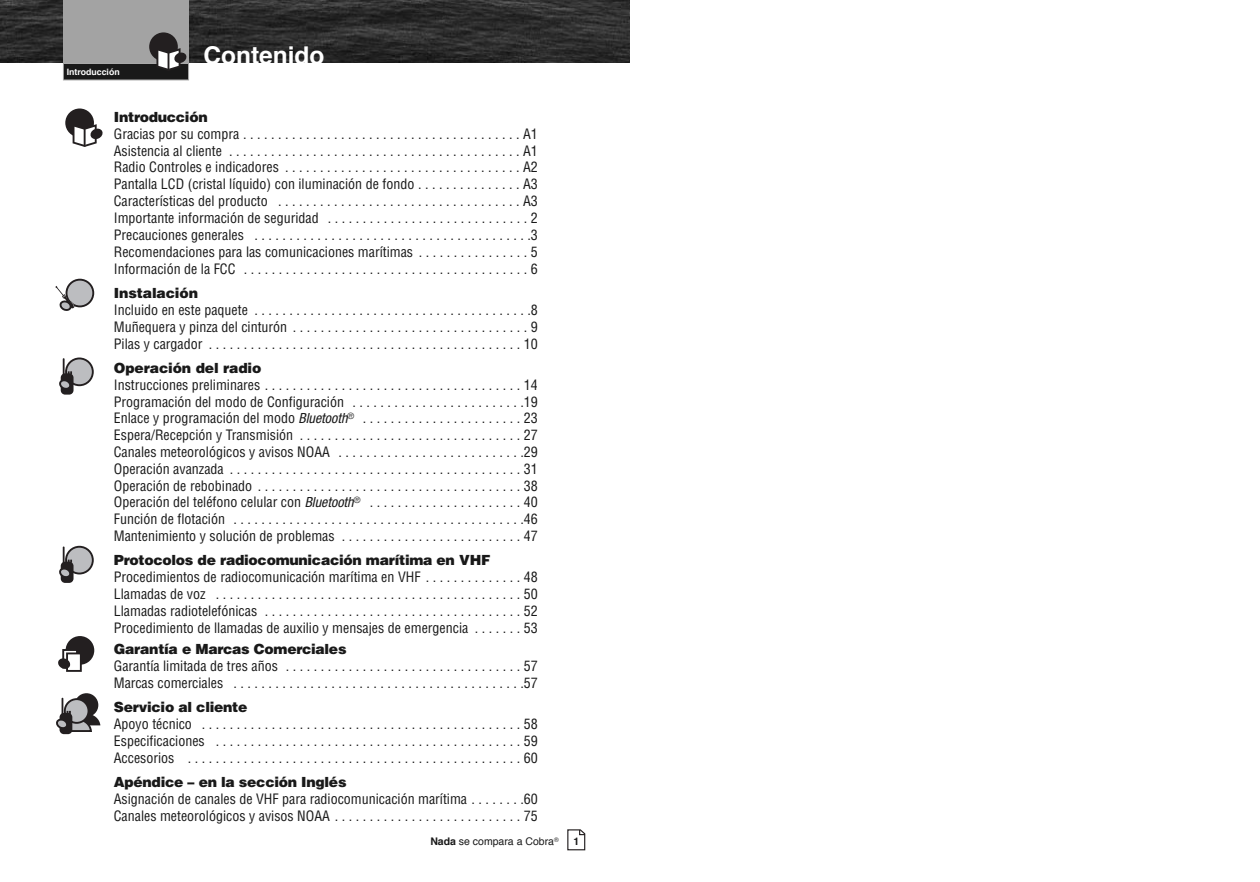
<style>
.page{position:relative;width:1260px;height:882px;background:#fff}
.page>*{position:absolute;margin:0;border:0;box-sizing:border-box;transform-origin:0 0}
.t1{font:700 24.5px "Helvetica";color:#fff}
.t2{font:condensed 14px/16.8px "Helvetica LT Std";color:#191919;text-align:justify}
.t3{font:900 14px "Helvetica LT Std";letter-spacing:-.02em;color:#191919}
.t4{font:10.5px "Helvetica";color:#191919}
.t5{font:700 10.5px "Helvetica";color:#191919}
.t6{font:700 8.75px "Helvetica";color:#fff}
.t7{font:6.3px "Helvetica";color:#191919}
.s1{font-family:"Helvetica Neue LT Std";font-style:italic}
.s2{font-weight:700}
</style>
<div class="page">
<img style="left:0;top:0;width:630px;height:63px">
<div style="left:64px;top:64px;width:124px;height:15px;background:#191919"></div>
<div style="left:63px;top:63px;width:126px;height:17px;border:1px solid #a3a3a3"></div>
<div style="left:63px;top:0;width:126px;height:63px;background:#a3a3a3"></div>
<div style="left:150px;top:33px;width:27px;height:27px;background:#231f20;border-radius:50%"></div>
<div style="left:149px;top:32px;width:29px;height:29px;border:2px solid #231f20;border-radius:50%"></div>
<svg style="left:156px;top:48px;width:31px;height:22px"></svg>
<svg style="left:567px;top:829px;width:18px;height:21px"></svg>
<div style="left:66px;top:109px;width:27px;height:27px;background:#231f20;border-radius:50%"></div>
<div style="left:65px;top:109px;width:29px;height:28px;border:2px solid #231f20;border-radius:50%"></div>
<svg style="left:73px;top:124px;width:30px;height:23px"></svg>
<div style="left:66px;top:547px;width:27px;height:27px;background:#bcbdc0;border-radius:50%"></div>
<div style="left:65px;top:546px;width:29px;height:28px;border:2px solid #231f20;border-radius:50%"></div>
<div style="left:61px;top:562px;width:13px;height:21px;background:#231f20;border-radius:4px"></div>
<hr style="left:63px;top:547px;width:2px;height:23px;background:#231f20">
<svg style="left:59px;top:560px;width:13px;height:18px"></svg>
<div style="left:66px;top:358px;width:27px;height:27px;background:#bcbdc0;border-radius:50%"></div>
<div style="left:65px;top:358px;width:29px;height:28px;border:2px solid #231f20;border-radius:50%"></div>
<div style="left:61px;top:373px;width:13px;height:22px;background:#231f20;border-radius:4px"></div>
<hr style="left:63px;top:358px;width:2px;height:24px;background:#231f20">
<svg style="left:59px;top:371px;width:13px;height:18px"></svg>
<div style="left:67px;top:280px;width:26px;height:26px;background:#bcbdc0;border-radius:50%"></div>
<div style="left:66px;top:279px;width:28px;height:28px;border:2px solid #231f20;border-radius:50%"></div>
<svg style="left:55px;top:286px;width:22px;height:25px"></svg>
<div style="left:75px;top:693px;width:23px;height:24px;background:#231f20;border-radius:50%"></div>
<svg style="left:56px;top:698px;width:44px;height:35px"></svg>
<div style="left:67px;top:637px;width:26px;height:27px;background:#231f20;border-radius:50%"></div>
<div style="left:66px;top:636px;width:28px;height:29px;border:2px solid #231f20;border-radius:50%"></div>
<div style="left:62px;top:649px;width:16px;height:19px;border:2px solid #231f20"></div>
<div style="left:67px;top:653px;width:14px;height:18px;background:#fff"></div>
<div style="left:66px;top:652px;width:16px;height:20px;border:2px solid #231f20"></div>
<svg style="left:58px;top:657px;width:13px;height:11px"></svg>
<p class="t6" style="left:67px;top:69px;width:54px">Introducción</p>
<h1 class="t1" style="left:203px;top:46px;width:123px">Contenido</h1>
<p class="t3" style="left:114px;top:112px;width:95px">Introducción</p>
<p class="t2" style="left:114px;top:126px;width:426px">Gracias por su compra . . . . . . . . . . . . . . . . . . . . . . . . . . . . . . . . . . . . . . . . A1<br>Asistencia al cliente . . . . . . . . . . . . . . . . . . . . . . . . . . . . . . . . . . . . . . . . . . A1<br>Radio Controles e indicadores . . . . . . . . . . . . . . . . . . . . . . . . . . . . . . . . . . A2<br>Pantalla LCD (cristal líquido) con iluminación de fondo . . . . . . . . . . . . . . . A3<br>Características del producto . . . . . . . . . . . . . . . . . . . . . . . . . . . . . . . . . . . A3<br>Importante información de seguridad . . . . . . . . . . . . . . . . . . . . . . . . . . . . . 2<br>Precauciones generales . . . . . . . . . . . . . . . . . . . . . . . . . . . . . . . . . . . . . . . .3<br>Recomendaciones para las comunicaciones marítimas . . . . . . . . . . . . . . . . 5<br>Información de la FCC . . . . . . . . . . . . . . . . . . . . . . . . . . . . . . . . . . . . . . . . . 6</p>
<p class="t3" style="left:114px;top:288px;width:86px">Instalación</p>
<p class="t2" style="left:114px;top:303px;width:426px">Incluido en este paquete . . . . . . . . . . . . . . . . . . . . . . . . . . . . . . . . . . . . . . . .8<br>Muñequera y pinza del cinturón . . . . . . . . . . . . . . . . . . . . . . . . . . . . . . . . . . 9<br>Pilas y cargador . . . . . . . . . . . . . . . . . . . . . . . . . . . . . . . . . . . . . . . . . . . . . 10</p>
<p class="t3" style="left:114px;top:363px;width:149px">Operación del radio</p>
<p class="t2" style="left:114px;top:378px;width:426px">Instrucciones preliminares . . . . . . . . . . . . . . . . . . . . . . . . . . . . . . . . . . . . . 14<br>Programación del modo de Configuración . . . . . . . . . . . . . . . . . . . . . . . . .19<br>Enlace y programación del modo <span class="s1">Bluetooth</span><sup>®</sup> . . . . . . . . . . . . . . . . . . . . . . . 23<br>Espera/Recepción y Transmisión . . . . . . . . . . . . . . . . . . . . . . . . . . . . . . . . 27<br>Canales meteorológicos y avisos NOAA . . . . . . . . . . . . . . . . . . . . . . . . . . .29<br>Operación avanzada . . . . . . . . . . . . . . . . . . . . . . . . . . . . . . . . . . . . . . . . . . 31<br>Operación de rebobinado . . . . . . . . . . . . . . . . . . . . . . . . . . . . . . . . . . . . . . 38<br>Operación del teléfono celular con <span class="s1">Bluetooth</span><sup>®</sup> . . . . . . . . . . . . . . . . . . . . . . 40<br>Función de flotación . . . . . . . . . . . . . . . . . . . . . . . . . . . . . . . . . . . . . . . . . .46<br>Mantenimiento y solución de problemas . . . . . . . . . . . . . . . . . . . . . . . . . . 47</p>
<p class="t3" style="left:114px;top:555px;width:378px">Protocolos de radiocomunicación marítima en VHF</p>
<p class="t2" style="left:114px;top:570px;width:426px">Procedimientos de radiocomunicación marítima en VHF . . . . . . . . . . . . . . 48<br>Llamadas de voz . . . . . . . . . . . . . . . . . . . . . . . . . . . . . . . . . . . . . . . . . . . . 50<br>Llamadas radiotelefónicas . . . . . . . . . . . . . . . . . . . . . . . . . . . . . . . . . . . . . 52<br>Procedimiento de llamadas de auxilio y mensajes de emergencia . . . . . . . 53</p>
<p class="t3" style="left:114px;top:644px;width:234px">Garantía e Marcas Comerciales</p>
<p class="t2" style="left:114px;top:659px;width:426px">Garantía limitada de tres años . . . . . . . . . . . . . . . . . . . . . . . . . . . . . . . . . . 57<br>Marcas comerciales . . . . . . . . . . . . . . . . . . . . . . . . . . . . . . . . . . . . . . . . . .57</p>
<p class="t3" style="left:114px;top:702px;width:135px">Servicio al cliente</p>
<p class="t2" style="left:114px;top:717px;width:426px">Apoyo técnico . . . . . . . . . . . . . . . . . . . . . . . . . . . . . . . . . . . . . . . . . . . . . . 58<br>Especificaciones . . . . . . . . . . . . . . . . . . . . . . . . . . . . . . . . . . . . . . . . . . . . 59<br>Accesorios . . . . . . . . . . . . . . . . . . . . . . . . . . . . . . . . . . . . . . . . . . . . . . . . 60</p>
<p class="t3" style="left:114px;top:777px;width:234px">Apéndice – en la sección Inglés</p>
<p class="t2" style="left:114px;top:792px;width:426px">Asignación de canales de VHF para radiocomunicación marítima . . . . . . . .60<br>Canales meteorológicos y avisos NOAA . . . . . . . . . . . . . . . . . . . . . . . . . . . 75</p>
<p class="t4" style="left:430px;top:837px;width:125px"><span class="s2">Nada</span> se compara a Cobra</p>
<p class="t5" style="left:573px;top:837px;width:7px">1</p>
<p class="t7" style="left:554px;top:837px;width:6px">®</p>
</div>
